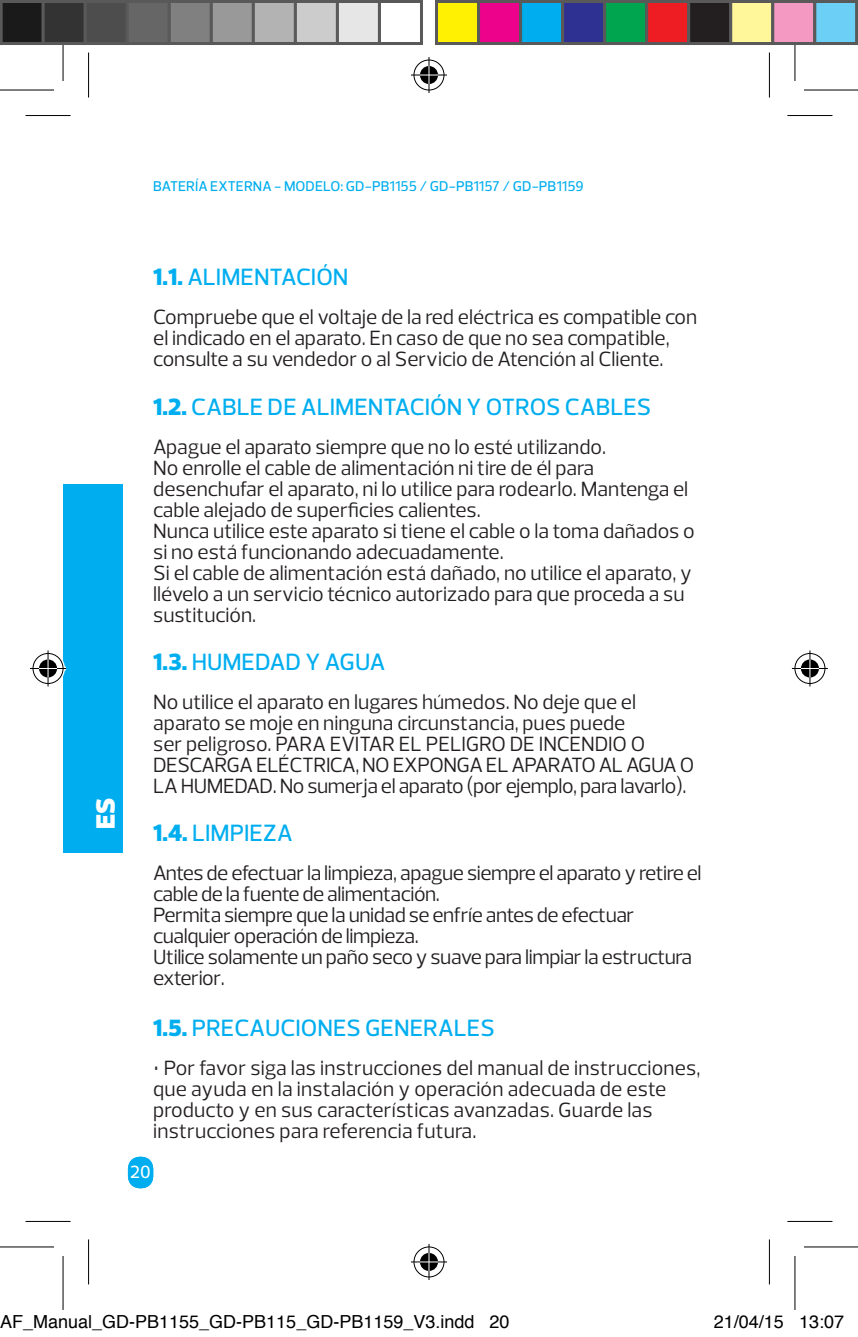
<style>
.page{position:relative;width:858px;height:1337px;background:#fff}
.page>*{position:absolute;margin:0;border:0;box-sizing:border-box;transform-origin:0 0}
.t1{font:900 27px "Prelo";color:#fff}
.t2{font:500 24px "Prelo";color:#00aeef}
.t3{font:21px/21px "Prelo";color:#231f20}
.t4{font:21px/21px "Prelo";letter-spacing:-.02em;color:#231f20}
.t5{font:18px "Helvetica";color:#000}
.t6{font:500 18px "Prelo";color:#fff}
.t7{font:500 14.4px "Prelo";color:#00aeef}
.s1{font-weight:900}
.s2{font-size:27px}
</style>
<div class="page">
<div style="left:63px;top:484px;width:60px;height:369px;background:#00aeef"></div>
<div style="left:128px;top:1156px;width:25px;height:32px;background:#00aeef;border-radius:13px"></div>
<svg style="left:26px;top:1220px;width:44px;height:1px"></svg>
<svg style="left:788px;top:1220px;width:44px;height:1px"></svg>
<svg style="left:769px;top:53px;width:1px;height:45px"></svg>
<svg style="left:769px;top:1239px;width:1px;height:45px"></svg>
<hr style="left:26px;top:115px;width:45px;height:1px;background:#000">
<hr style="left:787px;top:115px;width:45px;height:1px;background:#000">
<hr style="left:26px;top:1221px;width:45px;height:1px;background:#000">
<hr style="left:787px;top:1221px;width:45px;height:1px;background:#000">
<hr style="left:88px;top:53px;width:1px;height:45px;background:#000">
<hr style="left:88px;top:1239px;width:1px;height:45px;background:#000">
<hr style="left:768px;top:53px;width:1px;height:45px;background:#000">
<hr style="left:768px;top:1239px;width:1px;height:45px;background:#000">
<svg style="left:0;top:90px;width:54px;height:1px"></svg>
<svg style="left:804px;top:90px;width:53px;height:1px"></svg>
<svg style="left:795px;top:45px;width:1px;height:36px"></svg>
<svg style="left:795px;top:1256px;width:1px;height:54px"></svg>
<hr style="left:0;top:89px;width:54px;height:1px;background:#000">
<hr style="left:803px;top:89px;width:54px;height:1px;background:#000">
<hr style="left:0;top:1246px;width:54px;height:1px;background:#000">
<hr style="left:803px;top:1246px;width:54px;height:1px;background:#000">
<hr style="left:62px;top:27px;width:2px;height:54px;background:#000">
<hr style="left:62px;top:1256px;width:2px;height:54px;background:#000">
<hr style="left:794px;top:27px;width:1px;height:54px;background:#000">
<hr style="left:794px;top:1256px;width:1px;height:54px;background:#000">
<div style="left:412px;top:58px;width:34px;height:34px;border:4px solid #fff;border-radius:50%"></div>
<hr style="left:411px;top:73px;width:36px;height:4px;background:#fff">
<svg style="left:427px;top:57px;width:4px;height:36px"></svg>
<div style="left:418px;top:64px;width:22px;height:22px;border:4px solid #fff;border-radius:50%"></div>
<div style="left:413px;top:60px;width:31px;height:30px;border:1px solid #000;border-radius:50%"></div>
<hr style="left:411px;top:74px;width:36px;height:2px;background:#000">
<hr style="left:428px;top:57px;width:1px;height:36px;background:#000">
<svg style="left:420px;top:66px;width:18px;height:18px"></svg>
<div style="left:412px;top:1245px;width:34px;height:33px;border:4px solid #fff;border-radius:50%"></div>
<hr style="left:411px;top:1260px;width:36px;height:3px;background:#fff">
<svg style="left:427px;top:1244px;width:4px;height:36px"></svg>
<div style="left:418px;top:1251px;width:22px;height:21px;border:4px solid #fff;border-radius:50%"></div>
<div style="left:413px;top:1246px;width:31px;height:31px;border:1px solid #000;border-radius:50%"></div>
<hr style="left:411px;top:1261px;width:36px;height:1px;background:#000">
<hr style="left:428px;top:1244px;width:1px;height:36px;background:#000">
<svg style="left:420px;top:1253px;width:18px;height:18px"></svg>
<div style="left:31px;top:651px;width:34px;height:34px;border:4px solid #fff;border-radius:50%"></div>
<svg style="left:31px;top:666px;width:35px;height:4px"></svg>
<svg style="left:46px;top:650px;width:4px;height:36px"></svg>
<div style="left:37px;top:657px;width:22px;height:22px;border:4px solid #fff;border-radius:50%"></div>
<div style="left:33px;top:653px;width:30px;height:31px;border:1px solid #000;border-radius:50%"></div>
<hr style="left:30px;top:668px;width:36px;height:1px;background:#000">
<hr style="left:48px;top:650px;width:1px;height:36px;background:#000">
<svg style="left:39px;top:659px;width:18px;height:18px"></svg>
<div style="left:792px;top:651px;width:34px;height:34px;border:4px solid #fff;border-radius:50%"></div>
<hr style="left:791px;top:666px;width:36px;height:4px;background:#fff">
<svg style="left:807px;top:650px;width:4px;height:36px"></svg>
<div style="left:798px;top:657px;width:22px;height:22px;border:4px solid #fff;border-radius:50%"></div>
<div style="left:794px;top:653px;width:31px;height:31px;border:1px solid #000;border-radius:50%"></div>
<hr style="left:791px;top:668px;width:36px;height:1px;background:#000">
<hr style="left:809px;top:650px;width:1px;height:36px;background:#000">
<svg style="left:800px;top:659px;width:18px;height:18px"></svg>
<div style="left:1px;top:2px;width:42px;height:42px;background:#1a1a1a"></div>
<div style="left:0;top:0;width:45px;height:45px;border:3px solid #595959"></div>
<div style="left:43px;top:2px;width:42px;height:42px;background:#333"></div>
<div style="left:42px;top:0;width:45px;height:45px;border:3px solid #595959"></div>
<div style="left:85px;top:2px;width:42px;height:42px;background:#4d4d4d"></div>
<div style="left:84px;top:0;width:45px;height:45px;border:3px solid #595959"></div>
<div style="left:127px;top:2px;width:42px;height:42px;background:#666"></div>
<div style="left:126px;top:0;width:45px;height:45px;border:3px solid #595959"></div>
<div style="left:169px;top:2px;width:42px;height:42px;background:#808080"></div>
<div style="left:168px;top:0;width:45px;height:45px;border:3px solid #595959"></div>
<div style="left:211px;top:2px;width:42px;height:42px;background:#999"></div>
<div style="left:210px;top:0;width:45px;height:45px;border:3px solid #595959"></div>
<div style="left:253px;top:2px;width:42px;height:42px;background:#b3b3b3"></div>
<div style="left:252px;top:0;width:45px;height:45px;border:3px solid #595959"></div>
<div style="left:295px;top:2px;width:42px;height:42px;background:#ccc"></div>
<div style="left:294px;top:0;width:45px;height:45px;border:3px solid #595959"></div>
<div style="left:337px;top:2px;width:42px;height:42px;background:#e6e6e6"></div>
<div style="left:336px;top:0;width:45px;height:45px;border:3px solid #595959"></div>
<div style="left:378px;top:0;width:45px;height:45px;border:3px solid #595959"></div>
<div style="left:436px;top:2px;width:42px;height:42px;background:#fff101"></div>
<div style="left:435px;top:0;width:45px;height:45px;border:3px solid #595959"></div>
<div style="left:478px;top:2px;width:42px;height:42px;background:#ed028c"></div>
<div style="left:477px;top:0;width:45px;height:45px;border:3px solid #595959"></div>
<div style="left:520px;top:2px;width:42px;height:42px;background:#00aeef"></div>
<div style="left:519px;top:0;width:45px;height:45px;border:3px solid #595959"></div>
<div style="left:562px;top:2px;width:42px;height:42px;background:#2e3092"></div>
<div style="left:561px;top:0;width:45px;height:45px;border:3px solid #595959"></div>
<div style="left:604px;top:2px;width:42px;height:42px;background:#00a54f"></div>
<div style="left:603px;top:0;width:45px;height:45px;border:3px solid #595959"></div>
<div style="left:646px;top:2px;width:42px;height:42px;background:#ee1d23"></div>
<div style="left:645px;top:0;width:45px;height:45px;border:3px solid #595959"></div>
<div style="left:688px;top:2px;width:42px;height:42px;background:#231f20"></div>
<div style="left:687px;top:0;width:45px;height:45px;border:3px solid #595959"></div>
<div style="left:730px;top:2px;width:42px;height:42px;background:#fff79a"></div>
<div style="left:729px;top:0;width:45px;height:45px;border:3px solid #595959"></div>
<div style="left:772px;top:2px;width:42px;height:42px;background:#f499c2"></div>
<div style="left:771px;top:0;width:45px;height:45px;border:3px solid #595959"></div>
<div style="left:814px;top:2px;width:42px;height:42px;background:#6bcff6"></div>
<div style="left:813px;top:0;width:44px;height:45px;border:3px solid #595959"></div>
<svg style="left:855px;top:0;width:2px;height:45px"></svg>
<p class="t7" style="left:153px;top:178px;width:432px">BATERÍA EXTERNA - MODELO: GD-PB1155 / GD-PB1157 / GD-PB1159</p>
<p class="t1" style="left:89px;top:829px;width:33px;rotate:-90deg">ES</p>
<p class="t2" style="left:153px;top:263px;width:197px"><span class="s1">1.1.</span> ALIMENTACIÓN</p>
<p class="t3" style="left:153px;top:306px;width:545px">Compruebe que el voltaje de la red eléctrica es compatible con el indicado en el aparato. En caso de que no sea compatible, consulte a su vendedor o al Servicio de Atención al Cliente.</p>
<p class="t2" style="left:153px;top:393px;width:499px"><span class="s1">1.2.</span> CABLE DE ALIMENTACIÓN Y OTROS CABLES</p>
<p class="t3" style="left:153px;top:436px;width:543px">Apague el aparato siempre que no lo esté utilizando.<br>No enrolle el cable de alimentación ni tire de él para desenchufar el aparato, ni lo utilice para rodearlo. Mantenga el cable alejado de superficies calientes.<br>Nunca utilice este aparato si tiene el cable o la toma dañados o si no está funcionando adecuadamente.<br>Si el cable de alimentación está dañado, no utilice el aparato, y llévelo a un servicio técnico autorizado para que proceda a su sustitución.</p>
<p class="t2" style="left:153px;top:648px;width:233px"><span class="s1">1.3.</span> HUMEDAD Y AGUA</p>
<p class="t4" style="left:153px;top:691px;width:542px">No utilice el aparato en lugares húmedos. No deje que el aparato se moje en ninguna circunstancia, pues puede<br>ser peligroso. PARA EVITAR EL PELIGRO DE INCENDIO O DESCARGA ELÉCTRICA, NO EXPONGA EL APARATO AL AGUA O LA HUMEDAD. No sumerja el aparato (por ejemplo, para lavarlo).</p>
<p class="t2" style="left:153px;top:819px;width:141px"><span class="s1">1.4.</span> LIMPIEZA</p>
<p class="t4" style="left:153px;top:862px;width:549px">Antes de efectuar la limpieza, apague siempre el aparato y retire el cable de la fuente de alimentación.<br>Permita siempre que la unidad se enfríe antes de efectuar cualquier operación de limpieza.<br>Utilice solamente un paño seco y suave para limpiar la estructura exterior.</p>
<p class="t2" style="left:153px;top:1014px;width:343px"><span class="s1">1.5.</span> PRECAUCIONES GENERALES</p>
<p class="t3" style="left:153px;top:1057px;width:548px"><span class="s2">•</span> Por favor siga las instrucciones del manual de instrucciones, que ayuda en la instalación y operación adecuada de este producto y en sus características avanzadas. Guarde las instrucciones para referencia futura.</p>
<p class="t6" style="left:130px;top:1161px;width:22px">20</p>
<p class="t5" style="left:0;top:1307px;width:511px">AF_Manual_GD-PB1155_GD-PB115_GD-PB1159_V3.indd 20</p>
<p class="t5" style="left:713px;top:1307px;width:132px">21/04/15 13:07</p>
</div>
